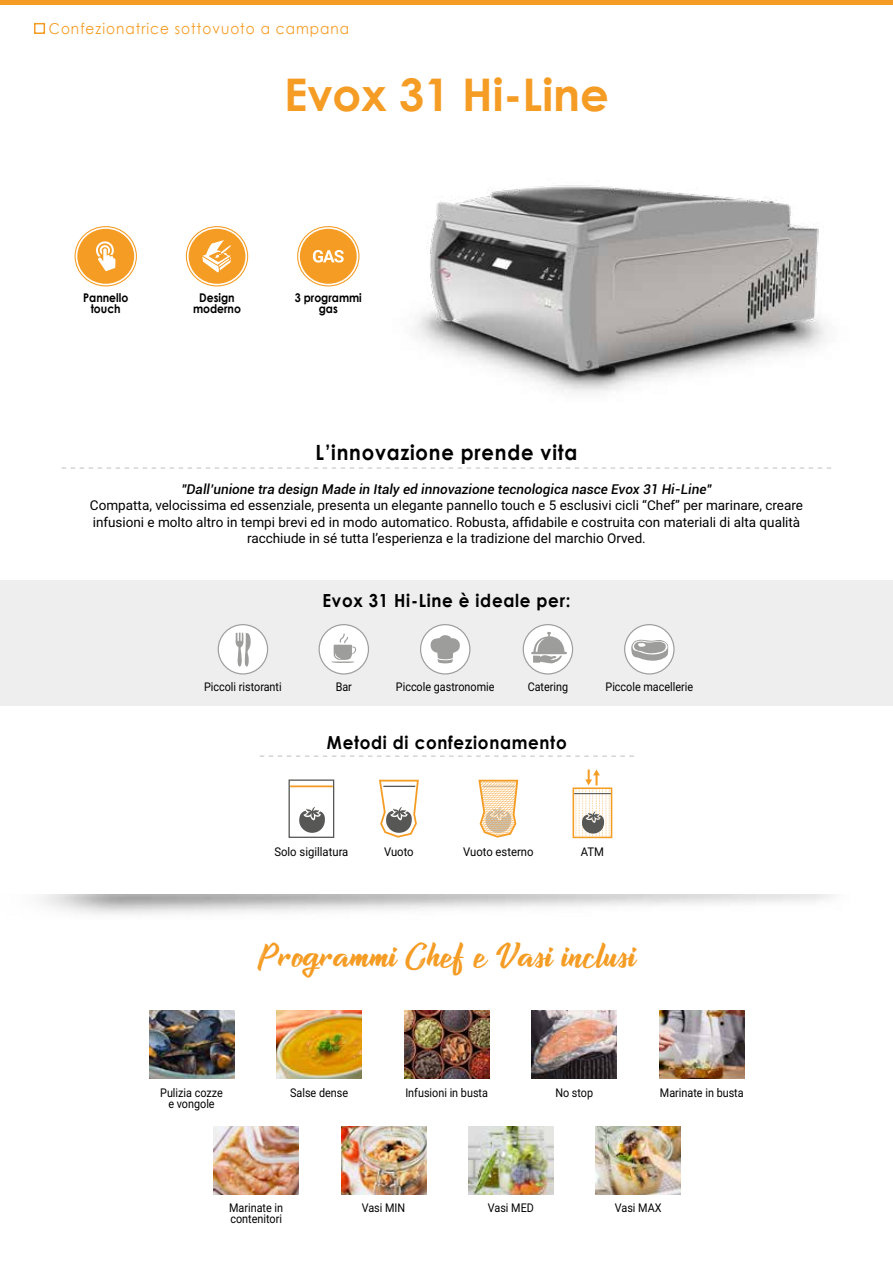
<style>
.page{position:relative;width:893px;height:1263px;background:#fff}
.page>*{position:absolute;margin:0;border:0;box-sizing:border-box;transform-origin:0 0}
.t1{font:700 45px "Century Gothic";color:#f59c24}
.t2{font:30px "Atlantis the lost City";color:#f59c24;scale:1.22 1}
.t3{font:700 21px "Century Gothic";letter-spacing:.04em;color:#000;scale:.93 1}
.t4{font:700 18px "Century Gothic";letter-spacing:.04em;color:#000;scale:.93 1}
.t5{font:15px "Century Gothic";letter-spacing:.075em;color:#f59c24;scale:.91 1}
.t6{font:13.5px/16.5px "Roboto";color:#000;text-align:center}
.t7{font:italic 500 13.5px "Roboto";color:#000}
.t8{font:12px/10.5px "Roboto";color:#000;text-align:center;scale:.9 1}
.t9{font:700 12px/10.5px "Century Gothic";color:#000;text-align:center;scale:.9 1}
.t10{font:12px "Roboto";color:#000;scale:.94 1}
</style>
<div class="page">
<div style="left:0;top:580px;width:893px;height:126px;background:#eeeeef"></div>
<div style="left:0;top:0;width:893px;height:5px;background:#f59c24"></div>
<div style="left:34px;top:23px;width:11px;height:11px;border:2px solid #f59c24"></div>
<svg style="left:62px;top:467px;width:769px;height:2px"></svg>
<svg style="left:260px;top:755px;width:374px;height:2px"></svg>
<svg style="left:299px;top:807px;width:26px;height:26px"></svg>
<div style="left:289px;top:779px;width:45px;height:59px;border:1px solid #575756"></div>
<hr style="left:290px;top:785px;width:43px;height:2px;background:#f59c24">
<svg style="left:379px;top:779px;width:40px;height:59px"></svg>
<hr style="left:383px;top:786px;width:32px;height:1px;background:#575756">
<div style="left:573px;top:787px;width:39px;height:51px;border:2px solid #f59c24"></div>
<hr style="left:574px;top:793px;width:37px;height:1px;background:#575756">
<svg style="left:576px;top:769px;width:34px;height:69px"></svg>
<svg style="left:478px;top:779px;width:41px;height:59px"></svg>
<div style="left:218px;top:625px;width:50px;height:49px;background:#fff;border-radius:50%"></div>
<div style="left:218px;top:624px;width:50px;height:50px;border:1px solid #9d9d9c;border-radius:50%"></div>
<svg style="left:235px;top:633px;width:16px;height:33px"></svg>
<div style="left:523px;top:625px;width:50px;height:49px;background:#fff;border-radius:50%"></div>
<div style="left:523px;top:624px;width:50px;height:50px;border:1px solid #9d9d9c;border-radius:50%"></div>
<svg style="left:531px;top:632px;width:36px;height:31px"></svg>
<div style="left:319px;top:625px;width:49px;height:49px;background:#fff;border-radius:50%"></div>
<div style="left:319px;top:624px;width:50px;height:50px;border:1px solid #9d9d9c;border-radius:50%"></div>
<div style="left:625px;top:625px;width:49px;height:49px;background:#fff;border-radius:50%"></div>
<div style="left:624px;top:624px;width:51px;height:50px;border:1px solid #9d9d9c;border-radius:50%"></div>
<svg style="left:631px;top:639px;width:37px;height:22px"></svg>
<div style="left:421px;top:625px;width:49px;height:49px;background:#fff;border-radius:50%"></div>
<div style="left:420px;top:624px;width:50px;height:50px;border:1px solid #9d9d9c;border-radius:50%"></div>
<div style="left:189px;top:229px;width:56px;height:55px;background:#f59c24;border-radius:50%"></div>
<div style="left:186px;top:226px;width:62px;height:60px;border:1px solid #f59c24;border-radius:50%"></div>
<div style="left:300px;top:229px;width:57px;height:55px;background:#f59c24;border-radius:50%"></div>
<div style="left:297px;top:226px;width:62px;height:60px;border:1px solid #f59c24;border-radius:50%"></div>
<div style="left:77px;top:229px;width:57px;height:55px;background:#f59c24;border-radius:50%"></div>
<div style="left:75px;top:226px;width:62px;height:60px;border:1px solid #f59c24;border-radius:50%"></div>
<svg style="left:96px;top:241px;width:19px;height:30px"></svg>
<svg style="left:202px;top:240px;width:29px;height:33px"></svg>
<svg style="left:313px;top:250px;width:19px;height:13px"></svg>
<img style="left:332px;top:185px;width:493px;height:207px">
<svg style="left:331px;top:633px;width:25px;height:30px"></svg>
<svg style="left:430px;top:635px;width:30px;height:28px"></svg>
<img style="left:532px;top:1010px;width:85px;height:68px">
<img style="left:404px;top:1010px;width:85px;height:68px">
<img style="left:596px;top:1126px;width:85px;height:68px">
<img style="left:341px;top:1126px;width:85px;height:68px">
<img style="left:214px;top:1126px;width:85px;height:68px">
<img style="left:277px;top:1010px;width:85px;height:68px">
<img style="left:149px;top:1010px;width:85px;height:68px">
<img style="left:468px;top:1126px;width:85px;height:68px">
<img style="left:659px;top:1010px;width:85px;height:68px">
<p class="t5" style="left:49px;top:19px;width:332px">Confezionatrice sottovuoto a campana</p>
<h1 class="t1" style="left:284px;top:66px;width:326px">Evox 31 Hi-Line</h1>
<p class="t9" style="left:83px;top:292px;width:52px">Pannello touch</p>
<p class="t9" style="left:193px;top:292px;width:55px">Design moderno</p>
<p class="t9" style="left:295px;top:292px;width:76px">3 programmi gas</p>
<h3 class="t3" style="left:316px;top:439px;width:283px">L’innovazione prende vita</h3>
<p class="t7" style="left:181px;top:479px;width:531px">"Dall’unione tra design Made in Italy ed innovazione tecnologica nasce Evox 31 Hi-Line"</p>
<p class="t6" style="left:90px;top:497px;width:715px">Compatta, velocissima ed essenziale, presenta un elegante pannello touch e 5 esclusivi cicli “Chef” per marinare, creare infusioni e molto altro in tempi brevi ed in modo automatico. Robusta, affidabile e costruita con materiali di alta qualità racchiude in sé tutta l’esperienza e la tradizione del marchio Orved.</p>
<h3 class="t4" style="left:323px;top:589px;width:268px">Evox 31 Hi-Line è ideale per:</h3>
<p class="t8" style="left:204px;top:681px;width:88px">Piccoli ristoranti</p>
<p class="t8" style="left:336px;top:681px;width:20px">Bar</p>
<p class="t8" style="left:396px;top:681px;width:111px">Piccole gastronomie</p>
<p class="t8" style="left:528px;top:681px;width:46px">Catering</p>
<p class="t8" style="left:605px;top:681px;width:99px">Piccole macellerie</p>
<h3 class="t4" style="left:327px;top:731px;width:259px">Metodi di confezionamento</h3>
<p class="t10" style="left:274px;top:843px;width:80px">Solo sigillatura</p>
<p class="t10" style="left:384px;top:843px;width:33px">Vuoto</p>
<p class="t10" style="left:463px;top:843px;width:76px">Vuoto esterno</p>
<p class="t10" style="left:581px;top:843px;width:26px">ATM</p>
<h2 class="t2" style="left:257px;top:935px;width:313px">Programmi Chef e Vasi inclusi</h2>
<p class="t8" style="left:160px;top:1087px;width:71px">Pulizia cozze e vongole</p>
<p class="t8" style="left:290px;top:1087px;width:66px">Salse dense</p>
<p class="t8" style="left:405px;top:1087px;width:93px">Infusioni in busta</p>
<p class="t8" style="left:555px;top:1087px;width:44px">No stop</p>
<p class="t8" style="left:660px;top:1087px;width:95px">Marinate in busta</p>
<p class="t8" style="left:229px;top:1202px;width:62px">Marinate in</p>
<p class="t8" style="left:362px;top:1202px;width:50px">Vasi MIN</p>
<p class="t8" style="left:230px;top:1213px;width:59px">contenitori</p>
<p class="t8" style="left:488px;top:1202px;width:53px">Vasi MED</p>
<p class="t8" style="left:615px;top:1202px;width:54px">Vasi MAX</p>
</div>
